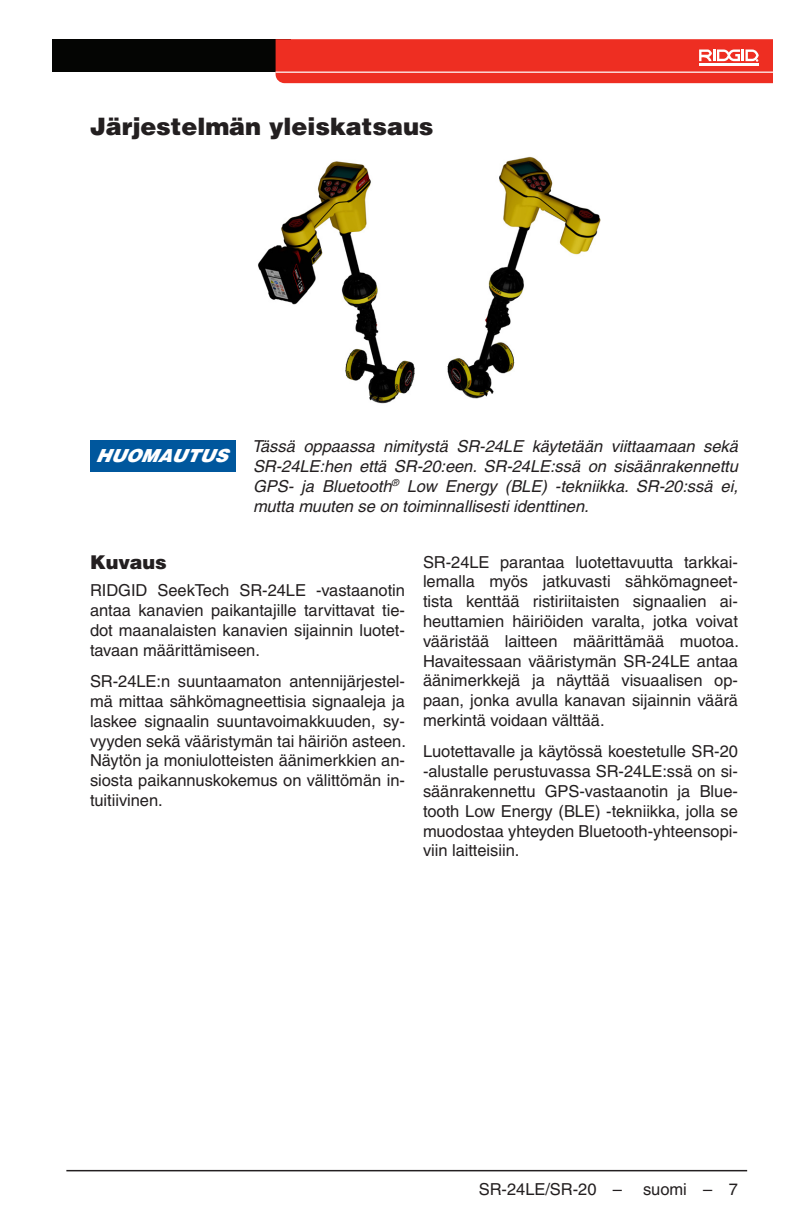
<style>
.page{position:relative;width:792px;height:1224px;background:#fff}
.page>*{position:absolute;margin:0;border:0;box-sizing:border-box;transform-origin:0 0}
.Head_1___h1_-_half{font:900 24px "Helvetica LT Pro";letter-spacing:-.005em;color:#231f20}
.Head_2____h2_-_half{font:900 19px "Helvetica LT Pro";letter-spacing:-.005em;color:#231f20}
.Notice_White{font:italic 900 18px "Helvetica LT Pro";letter-spacing:-.005em;color:#fff}
.Basic_Normal___bn{font:16.4px/19.8px "Helvetica LT Pro";letter-spacing:-.005em;color:#231f20;text-align:justify}
.Basic_Italic___bi{font:italic 16.4px/19.8px "Helvetica LT Pro";letter-spacing:-.005em;color:#231f20;text-align:justify}
</style>
<div class="page">
<hr style="left:66px;top:1170px;width:681px;height:1px;background:#231f20">
<div style="left:52px;top:39px;width:239px;height:33px;background:#040503"></div>
<svg style="left:276px;top:39px;width:497px;height:44px"></svg>
<img style="left:258px;top:156px;width:342px;height:248px">
<div style="left:90px;top:440px;width:145px;height:31px;background:#00579d"></div>
<p class="Head_1___h1_-_half" style="left:90px;top:110px;width:345px">Järjestelmän yleiskatsaus</p>
<p class="Notice_White" style="left:96px;top:444px;width:133px">HUOMAUTUS</p>
<p class="Basic_Italic___bi" style="left:252px;top:437px;width:487px">Tässä oppaassa nimitystä SR-24LE käytetään viittaamaan sekä SR-24LE:hen että SR-20:een. SR-24LE:ssä on sisäänrakennettu GPS- ja Bluetooth<sup>®</sup> Low Energy (BLE) -tekniikka. SR-20:ssä ei, mutta muuten se on toiminnallisesti identtinen.</p>
<p class="Head_2____h2_-_half" style="left:90px;top:550px;width:78px">Kuvaus</p>
<p class="Basic_Normal___bn" style="left:90px;top:581px;width:317px">RIDGID SeekTech SR‑24LE -vastaanotin antaa kanavien paikantajille tarvittavat tie&shy;dot maanalaisten kanavien sijainnin luotet&shy;tavaan määrittämiseen.</p>
<p class="Basic_Normal___bn" style="left:90px;top:672px;width:317px">SR‑24LE:n suuntaamaton antennijärjestel&shy;mä mittaa sähkömagneettisia signaaleja ja laskee signaalin suuntavoimakkuuden, sy&shy;vyyden sekä vääristymän tai häiriön asteen.<br>Näytön ja moniulotteisten äänimerkkien an&shy;siosta paikannuskokemus on välittömän in&shy;tuitiivinen.</p>
<p class="Basic_Normal___bn" style="left:423px;top:552px;width:317px">SR‑24LE parantaa luotettavuutta tarkkai&shy;lemalla myös jatkuvasti sähkömagneet&shy;tista kenttää ristiriitaisten signaalien ai&shy;heuttamien häiriöiden varalta, jotka voivat vääristää laitteen määrittämää muotoa.<br>Havaitessaan vääristymän SR‑24LE antaa äänimerkkejä ja näyttää visuaalisen op&shy;paan, jonka avulla kanavan sijainnin väärä merkintä voidaan välttää.</p>
<p class="Basic_Normal___bn" style="left:423px;top:742px;width:317px">Luotettavalle ja käytössä koestetulle SR‑20 -alustalle perustuvassa SR‑24LE:ssä on si&shy;säänrakennettu GPS-vastaanotin ja Blue&shy;tooth Low Energy (BLE) -tekniikka, jolla se muodostaa yhteyden Bluetooth-yhteensopi&shy;viin laitteisiin.</p>
<p class="Basic_Normal___bn" style="left:479px;top:1180px;width:145px">SR-24LE/SR-20 –</p>
<p class="Basic_Normal___bn" style="left:643px;top:1180px;width:96px">suomi – 7</p>
</div>
